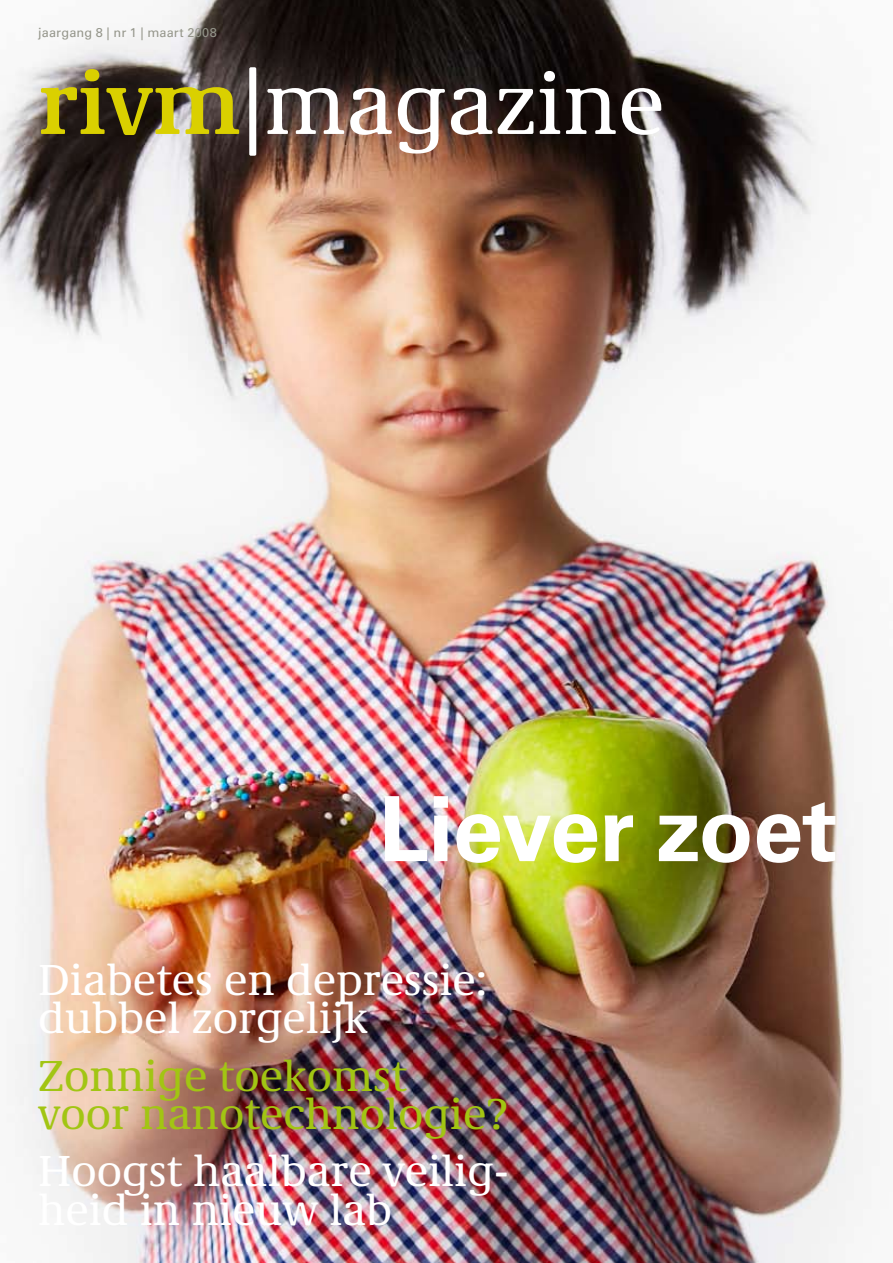
<style>
.page{position:relative;width:893px;height:1263px;background:#fff}
.page>*{position:absolute;margin:0;border:0;box-sizing:border-box;transform-origin:0 0}
.t1{font:90px "RIVM Demos";color:#fff}
.t2{font:700 90px "Univers LT Std";letter-spacing:-.005em;color:#fff}
.t3{font:45px/38.2px "RIVM Demos";color:#fff}
.t4{font:45px/38.2px "RIVM Demos";color:#a2c513}
.t5{font:12.75px "Univers LT Std";letter-spacing:.01em;color:#95968b}
.s1{font-weight:700;color:#dad000}
.s2{font-weight:700}
</style>
<div class="page">
<img style="left:0;top:0;width:863px;height:1263px">
<p class="t5" style="left:38px;top:25px;width:180px">jaargang 8 | nr 1 | maart 2008</p>
<h1 class="t1" style="left:38px;top:49px;width:628px"><span class="s1">rivm</span><span class="s2">|</span>magazine</h1>
<h1 class="t2" style="left:379px;top:777px;width:460px">Liever zoet</h1>
<p class="t3" style="left:38px;top:960px;width:451px">Diabetes en depressie: dubbel zorgelijk</p>
<p class="t4" style="left:38px;top:1056px;width:471px">Zonnige toekomst voor nanotechnologie?</p>
<p class="t3" style="left:38px;top:1152px;width:471px">Hoogst haalbare veilig&shy;heid in nieuw lab</p>
</div>
